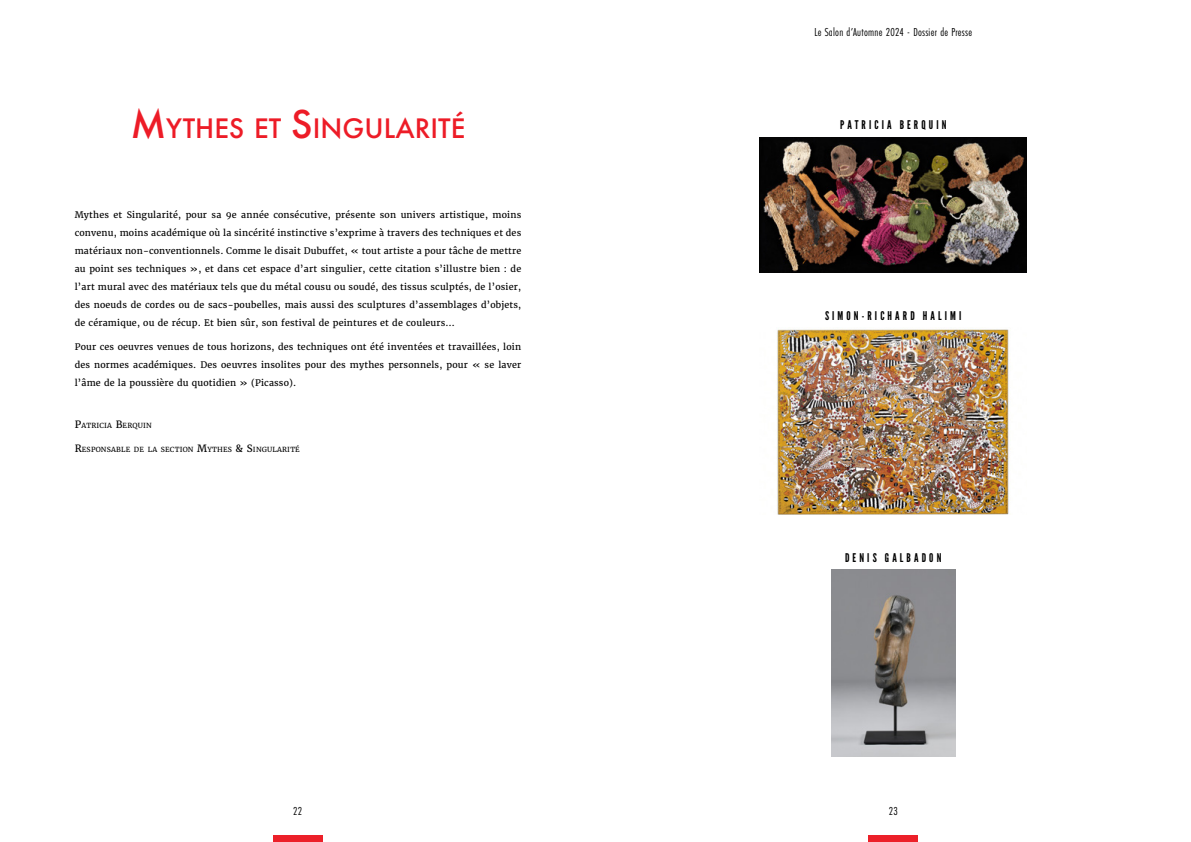
<style>
.page{position:relative;width:1191px;height:842px;background:#fff}
.page>*{position:absolute;margin:0;border:0;box-sizing:border-box;transform-origin:0 0}
.t1{font:500 29.4px "Futura PT";color:#ed1c27}
.t2{font:12px "League Gothic";letter-spacing:.26em;color:#000}
.t3{font:12px "Futura PT Cond";letter-spacing:.02em;color:#000}
.t4{font:9px/18px "Merriweather";letter-spacing:.02em;color:#000;text-align:justify}
.t5{font:7px "Merriweather";letter-spacing:.03em;color:#000}
.s1{font-size:42px}
.s2{font-size:10px}
</style>
<div class="page">
<div style="left:273px;top:835px;width:49px;height:7px;background:#ec2029"></div>
<div style="left:868px;top:835px;width:50px;height:7px;background:#ec2029"></div>
<img style="left:759px;top:138px;width:267px;height:134px">
<img style="left:776px;top:329px;width:234px;height:185px">
<img style="left:831px;top:570px;width:124px;height:186px">
<h1 class="t1" style="left:130px;top:111px;width:337px"><span class="s1">M</span>yth es et <span class="s1">S</span>ingularité</h1>
<p class="t4" style="left:75px;top:205px;width:448px">Mythes et Singularité, pour sa 9e année consécutive, présente son univers artistique, moins convenu, moins académique où la sincérité instinctive s’exprime à travers des techniques et des matériaux non-conventionnels. Comme le disait Dubuffet, « tout artiste a pour tâche de mettre au point ses techniques », et dans cet espace d’art singulier, cette citation s’illustre bien : de l’art mural avec des matériaux tels que du métal cousu ou soudé, des tissus sculptés, de l’osier, des noeuds de cordes ou de sacs-poubelles, mais aussi des sculptures d’assemblages d’objets, de céramique, ou de récup. Et bien sûr, son festival de peintures et de couleurs…</p>
<p class="t4" style="left:75px;top:337px;width:448px">Pour ces oeuvres venues de tous horizons, des techniques ont été inventées et travaillées, loin des normes académiques. Des oeuvres insolites pour des mythes personnels, pour « se laver l’âme de la poussière du quotidien » (Picasso).</p>
<p class="t5" style="left:75px;top:421px;width:79px"><span class="s2">P</span>ATRICIA <span class="s2">B</span>ERQUIN</p>
<p class="t5" style="left:75px;top:445px;width:227px"><span class="s2">R</span>ESPONSABLE DE LA SECTION <span class="s2">M</span>YTHES <span class="s2">&amp; S</span>INGULARITÉ</p>
<h2 class="t3" style="left:814px;top:25px;width:159px">Le Salon d’Automne 2024 - Dossier de Presse</h2>
<h2 class="t2" style="left:840px;top:118px;width:108px">PATRICIA BERQUIN</h2>
<h2 class="t2" style="left:825px;top:309px;width:138px">SIMON-RICHARD HALIMI</h2>
<h2 class="t2" style="left:845px;top:551px;width:98px">DENIS GALBADON</h2>
<h2 class="t3" style="left:293px;top:804px;width:11px">22</h2>
<h2 class="t3" style="left:888px;top:804px;width:11px">23</h2>
</div>
